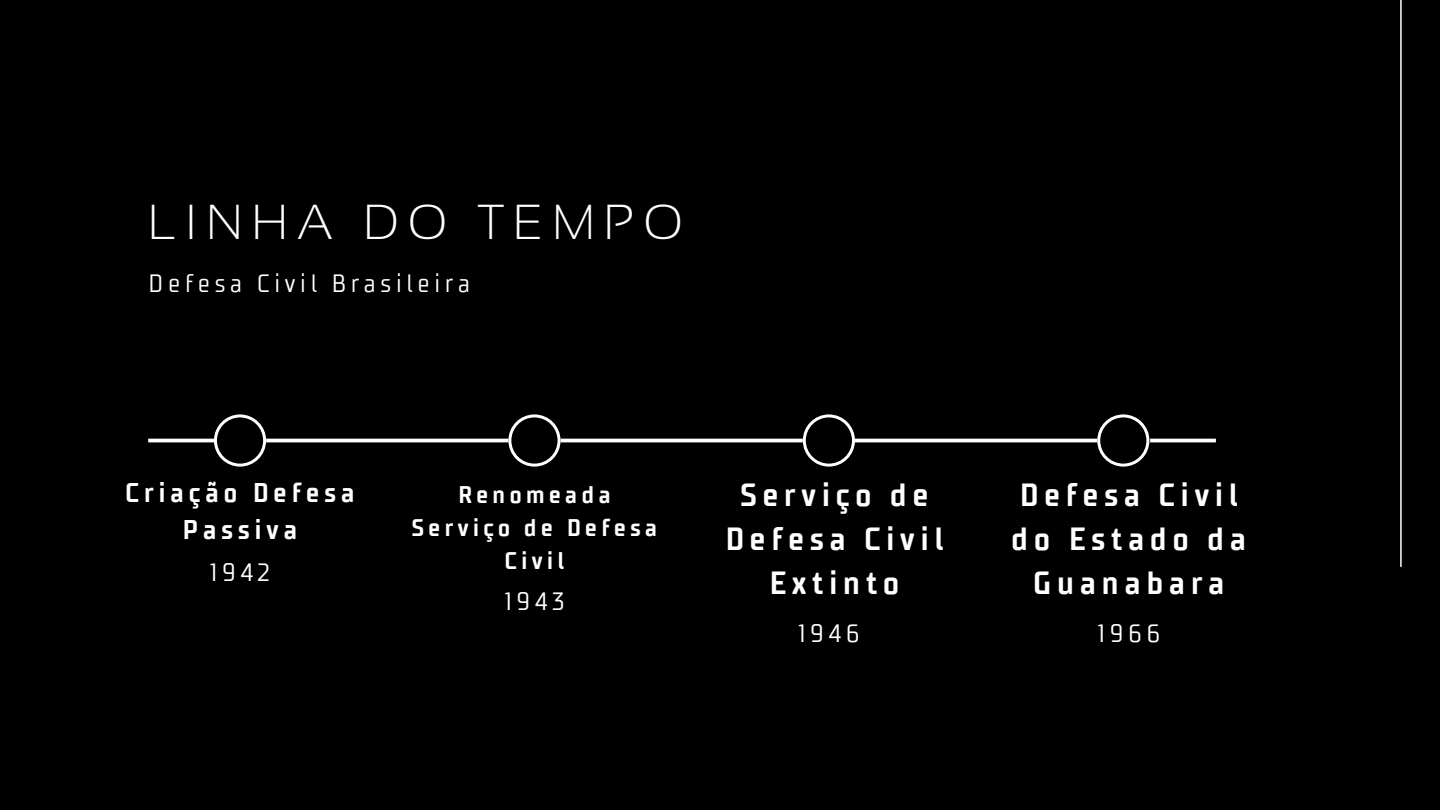
<style>
.page{position:relative;width:1440px;height:810px;background:#000}
.page>*{position:absolute;margin:0;border:0;box-sizing:border-box;transform-origin:0 0}
.t1{font:300 49.1px "Sansation";letter-spacing:.19em;color:#fff}
.t2{font:700 32px/44.2px "TT Supermolot Condensed";letter-spacing:.19em;color:#fff;text-align:center}
.t3{font:700 27px/37.5px "TT Supermolot Condensed";letter-spacing:.19em;color:#fff;text-align:center}
.t4{font:25px "TT Supermolot Condensed";letter-spacing:.19em;color:#fff}
.t5{font:700 24px/33px "TT Supermolot Condensed";letter-spacing:.19em;color:#fff;text-align:center}
</style>
<div class="page">
<hr style="left:1400px;top:0;width:2px;height:566px;background:#fff">
<hr style="left:266px;top:439px;width:242px;height:3px;background:#fff">
<hr style="left:561px;top:439px;width:242px;height:3px;background:#fff">
<hr style="left:855px;top:439px;width:242px;height:3px;background:#fff">
<hr style="left:148px;top:439px;width:66px;height:3px;background:#fff">
<hr style="left:1150px;top:439px;width:66px;height:3px;background:#fff">
<svg style="left:214px;top:414px;width:52px;height:53px"></svg>
<svg style="left:508px;top:414px;width:53px;height:53px"></svg>
<svg style="left:803px;top:414px;width:52px;height:53px"></svg>
<svg style="left:1097px;top:414px;width:52px;height:53px"></svg>
<h1 class="t1" style="left:148px;top:195px;width:536px">LINHA DO TEMPO</h1>
<h4 class="t4" style="left:148px;top:267px;width:323px">Defesa Civil Brasileira</h4>
<h4 class="t3" style="left:126px;top:474px;width:230px">Criação Defesa<br>Passiva</h4>
<h3 class="t5" style="left:412px;top:478px;width:247px">Renomeada<br>Serviço de Defesa<br>Civil</h3>
<h4 class="t2" style="left:726px;top:472px;width:219px">Serviço de<br>Defesa Civil<br>Extinto</h4>
<p class="t2" style="left:1012px;top:472px;width:236px">Defesa Civil do Estado da<br>Guanabara</p>
<h4 class="t4" style="left:210px;top:556px;width:61px">1942</h4>
<h2 class="t4" style="left:505px;top:585px;width:61px">1943</h2>
<h2 class="t4" style="left:798px;top:617px;width:63px">1946</h2>
<h4 class="t4" style="left:1098px;top:617px;width:64px">1966</h4>
</div>
